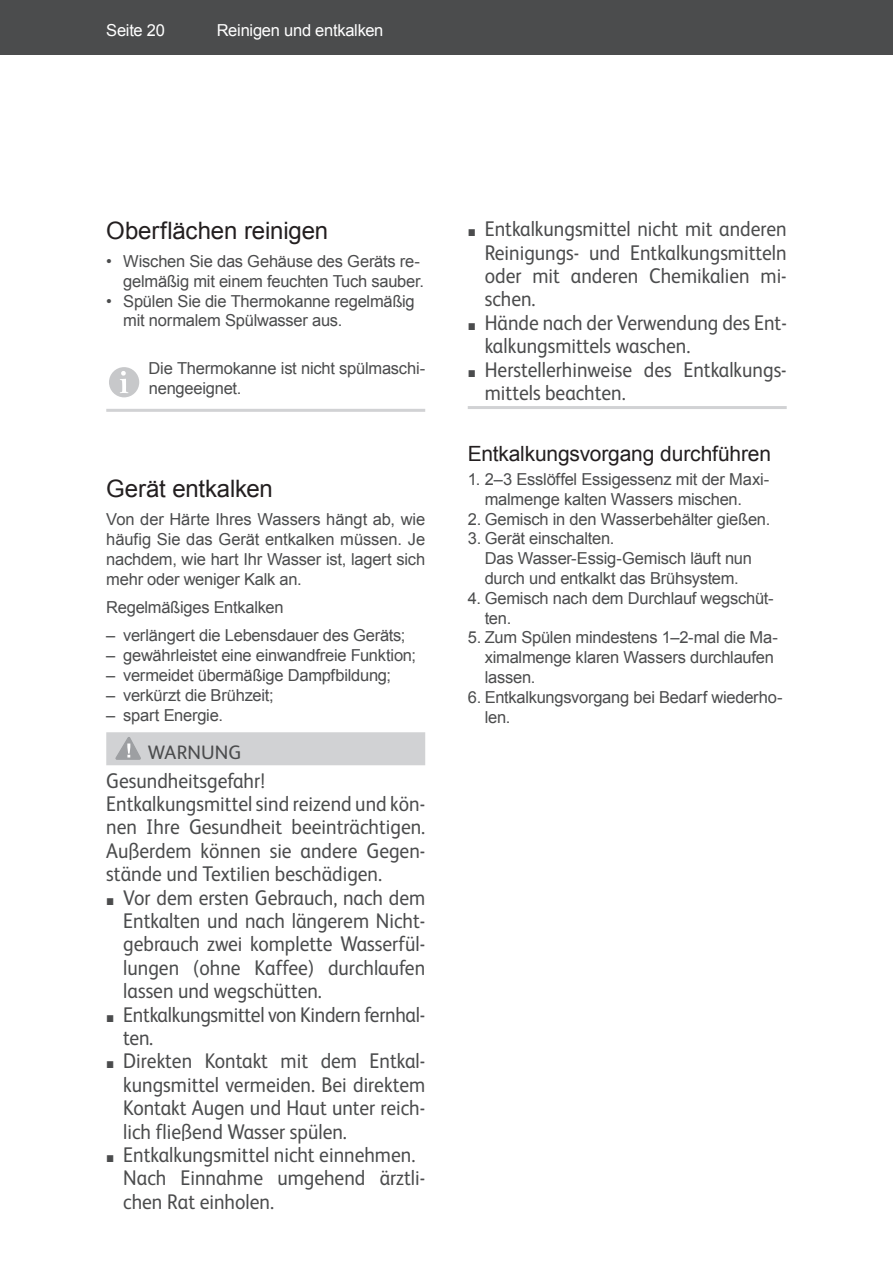
<style>
.page{position:relative;width:893px;height:1263px;background:#fff}
.page>*{position:absolute;margin:0;border:0;box-sizing:border-box;transform-origin:0 0}
.t1{font:24px "Arial";letter-spacing:-.005em;color:#231f20}
.t2{font:21.3px/23.4px "FS Albert";color:#4b4c4d;scale:.92 1}
.t3{font:21px "Arial";letter-spacing:-.01em;color:#231f20}
.t4{font:19.5px "FS Albert";letter-spacing:.005em;color:#4b4c4d}
.t5{font:16.5px/19.8px "Arial";letter-spacing:-.015em;color:#4b4c4d}
.t6{font:16.5px "Arial";letter-spacing:-.015em;color:#fff}
.s1{font-family:"Arial";font-size:14.7px}
</style>
<div class="page">
<div style="left:0;top:0;width:893px;height:54px;background:#4b4c4d"></div>
<hr style="left:106px;top:409px;width:319px;height:3px;background:#d1d2d4">
<div style="left:106px;top:732px;width:319px;height:33px;background:#d1d2d4"></div>
<div style="left:110px;top:368px;width:28px;height:29px;background:#c7c8ca;border-radius:50%"></div>
<div style="left:109px;top:367px;width:30px;height:30px;border:2px solid #c7c8ca;border-radius:50%"></div>
<svg style="left:120px;top:371px;width:8px;height:22px"></svg>
<svg style="left:116px;top:737px;width:25px;height:23px"></svg>
<hr style="left:468px;top:406px;width:319px;height:3px;background:#d1d2d4">
<p class="t6" style="left:106px;top:22px;width:60px">Seite 20</p>
<p class="t6" style="left:217px;top:22px;width:168px">Reinigen und entkalken</p>
<h1 class="t1" style="left:106px;top:217px;width:223px">Oberflächen reinigen</h1>
<p class="t5" style="left:106px;top:251px;width:319px;text-align:right">• Wischen Sie das Gehäuse des Geräts re&shy;gelmäßig mit einem feuchten Tuch sauber.</p>
<p class="t5" style="left:123px;top:291px;width:293px;text-indent:-17px">• Spülen Sie die Thermokanne regelmäßig mit normalem Spülwasser aus.</p>
<p class="t5" style="left:149px;top:359px;width:278px">Die Thermokanne ist nicht spülmaschi&shy;nengeeignet.</p>
<h1 class="t1" style="left:106px;top:475px;width:168px">Gerät entkalken</h1>
<p class="t5" style="left:106px;top:510px;width:320px;text-align:justify">Von der Härte Ihres Wassers hängt ab, wie häufig Sie das Gerät entkalken müssen. Je nachdem, wie hart Ihr Wasser ist, lagert sich mehr oder weniger Kalk an.</p>
<p class="t5" style="left:106px;top:598px;width:179px">Regelmäßiges Entkalken</p>
<p class="t5" style="left:106px;top:626px;width:301px">– verlängert die Lebensdauer des Geräts;</p>
<p class="t5" style="left:106px;top:646px;width:311px">– gewährleistet eine einwandfreie Funktion;</p>
<p class="t5" style="left:106px;top:665px;width:286px">– vermeidet übermäßige Dampfbildung;</p>
<p class="t5" style="left:106px;top:685px;width:169px">– verkürzt die Brühzeit;</p>
<p class="t5" style="left:106px;top:705px;width:118px">– spart Energie.</p>
<p class="t4" style="left:148px;top:745px;width:95px">WARNUNG</p>
<p class="t2" style="left:106px;top:770px;width:348px">Gesundheitsgefahr!<br>Entkalkungsmittel sind reizend und kön&shy;nen Ihre Gesundheit beeinträchtigen.<br>Außerdem können sie andere Gegen&shy;stände und Textilien beschädigen.</p>
<p class="t2" style="left:123px;top:887px;width:330px;text-align:justify;text-indent:-17px"><span class="s1">■</span> Vor dem ersten Gebrauch, nach dem Entkalten und nach längerem Nicht&shy;gebrauch zwei komplette Wasserfül&shy;lungen (ohne Kaffee) durchlaufen lassen und wegschütten.</p>
<p class="t2" style="left:123px;top:1004px;width:330px;text-indent:-17px"><span class="s1">■</span> Entkalkungsmittel von Kindern fernhal&shy;ten.</p>
<p class="t2" style="left:123px;top:1051px;width:330px;text-align:justify;text-indent:-17px"><span class="s1">■</span> Direkten Kontakt mit dem Entkal&shy;kungsmittel vermeiden. Bei direktem Kontakt Augen und Haut unter reich&shy;lich fließend Wasser spülen.</p>
<p class="t2" style="left:123px;top:1145px;width:330px;text-indent:-17px"><span class="s1">■</span> Entkalkungsmittel nicht einnehmen.<br>Nach Einnahme umgehend ärztli&shy;chen Rat einholen.</p>
<p class="t2" style="left:485px;top:219px;width:330px;text-align:justify;text-indent:-17px"><span class="s1">■</span> Entkalkungsmittel nicht mit anderen Reinigungs- und Entkalkungsmitteln oder mit anderen Chemikalien mi&shy;schen.</p>
<p class="t2" style="left:485px;top:313px;width:330px;text-indent:-17px"><span class="s1">■</span> Hände nach der Verwendung des Ent&shy;kalkungsmittels waschen.</p>
<p class="t2" style="left:485px;top:359px;width:330px;text-indent:-17px"><span class="s1">■</span> Herstel ler hinweise des Entkalkungs&shy;mittels beachten.</p>
<p class="t3" style="left:468px;top:442px;width:305px">Entkalkungsvorgang durchführen</p>
<p class="t5" style="left:485px;top:469px;width:286px;text-indent:-17px">1. 2–3 Esslöffel Essigessenz mit der Maxi&shy;malmenge kalten Wassers mischen.</p>
<p class="t5" style="left:468px;top:509px;width:304px">2. Gemisch in den Wasserbehälter gießen.</p>
<p class="t5" style="left:485px;top:529px;width:269px;text-indent:-17px">3. Gerät einschalten.<br>Das Wasser-Essig-Gemisch läuft nun durch und entkalkt das Brühsystem.</p>
<p class="t5" style="left:485px;top:588px;width:290px;text-indent:-17px">4. Gemisch nach dem Durchlauf wegschüt&shy;ten.</p>
<p class="t5" style="left:485px;top:628px;width:295px;text-indent:-17px">5. Zum Spülen mindestens 1–2-mal die Ma&shy;ximalmenge klaren Wassers durchlaufen lassen.</p>
<p class="t5" style="left:485px;top:687px;width:299px;text-indent:-17px">6. Entkalkungsvorgang bei Bedarf wiederho&shy;len.</p>
</div>
